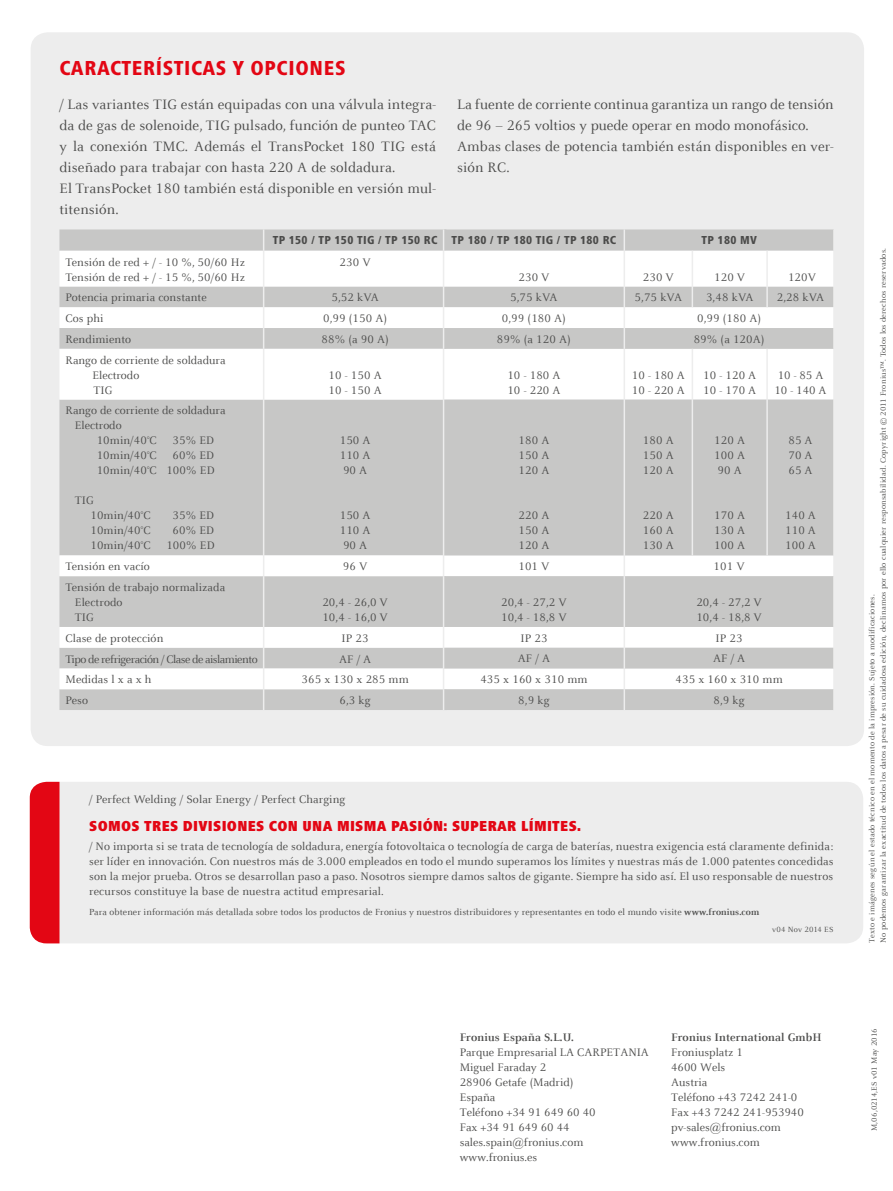
<style>
.page{position:relative;width:893px;height:1191px;background:#fff}
.page>*{position:absolute;margin:0;border:0;box-sizing:border-box;transform-origin:0 0}
.t1{font:800 condensed 21px "Frutiger Next LTW1 G";letter-spacing:.03em;color:#e30614}
.t2{font:15px/21px "Celeste Offc Pro";letter-spacing:.01em;color:#4b4b4a}
.t3{font:900 condensed 15px "Frutiger Next LTW1 G";letter-spacing:.02em;color:#e30614}
.t4{font:12px/15px "Celeste Offc Pro";letter-spacing:.01em;color:#4b4b4a}
.t5{font:800 condensed 12px "Frutiger Next LTW1 G";letter-spacing:.03em;color:#4b4b4a}
.t6{font:700 12px "Celeste Offc Pro";letter-spacing:.01em;color:#4b4b4a}
.t7{font:12px "Celeste Offc Pro";letter-spacing:-.04em;color:#4b4b4a}
.t8{font:9.75px "Celeste Offc Pro";letter-spacing:.01em;color:#4b4b4a}
.t9{font:8.25px/11.2px "Celeste Offc Pro";letter-spacing:.02em;color:#4b4b4a}
.s1{font-weight:700}
</style>
<div class="page">
<div style="left:60px;top:782px;width:803px;height:161px;background:#ededed"></div>
<div style="left:30px;top:782px;width:30px;height:161px;background:#e30614"></div>
<div style="left:31px;top:32px;width:833px;height:714px;background:#ededed;border-radius:17px"></div>
<div style="left:59px;top:689px;width:384px;height:21px;background:#c7c7c6"></div>
<svg style="left:59px;top:349px;width:384px;height:340px;background:#d9d9d9"></svg>
<hr style="left:263px;top:349px;width:1px;height:50px;background:#ededed">
<hr style="left:263px;top:399px;width:1px;height:156px;background:#ededed">
<svg style="left:263px;top:555px;width:1px;height:21px"></svg>
<hr style="left:263px;top:576px;width:1px;height:51px;background:#ededed">
<svg style="left:263px;top:627px;width:1px;height:83px"></svg>
<svg style="left:444px;top:349px;width:389px;height:361px;background:#d8d8d7"></svg>
<svg style="left:59px;top:229px;width:775px;height:120px;background:#e1e1e1"></svg>
<hr style="left:833px;top:328px;width:2px;height:21px;background:#ededed">
<hr style="left:624px;top:349px;width:1px;height:50px;background:#ededed">
<hr style="left:692px;top:349px;width:1px;height:50px;background:#ededed">
<hr style="left:766px;top:349px;width:2px;height:50px;background:#ededed">
<hr style="left:624px;top:399px;width:1px;height:156px;background:#ededed">
<hr style="left:692px;top:399px;width:1px;height:156px;background:#ededed">
<hr style="left:766px;top:399px;width:2px;height:156px;background:#ededed">
<svg style="left:444px;top:555px;width:3px;height:21px"></svg>
<svg style="left:624px;top:555px;width:1px;height:21px"></svg>
<hr style="left:624px;top:576px;width:1px;height:51px;background:#ededed">
<svg style="left:444px;top:627px;width:3px;height:83px"></svg>
<svg style="left:624px;top:627px;width:1px;height:83px"></svg>
<h1 class="t1" style="left:59px;top:56px;width:288px">CARACTERÍSTICAS Y OPCIONES</h1>
<p class="t2" style="left:59px;top:93px;width:378px">/ Las variantes TIG están equipadas con una válvula integra&shy;da de gas de solenoide, TIG pulsado, función de punteo TAC y la conexión TMC. Además el TransPocket 180 TIG está diseñado para trabajar con hasta 220 A de soldadura.<br>El TransPocket 180 también está disponible en versión mul&shy;titensión.</p>
<p class="t2" style="left:457px;top:93px;width:378px">La fuente de corriente continua garantiza un rango de tensión de 96 – 265 voltios y puede operar en modo monofásico.<br>Ambas clases de potencia también están disponibles en ver&shy;sión RC.</p>
<p class="t5" style="left:273px;top:233px;width:166px">TP 150 / TP 150 TIG / TP 150 RC</p>
<p class="t4" style="left:65px;top:254px;width:181px">Tensión de red + / - 10 %, 50/60 Hz<br>Tensión de red + / - 15 %, 50/60 Hz</p>
<p class="t4" style="left:340px;top:254px;width:32px">230 V</p>
<p class="t4" style="left:65px;top:290px;width:143px">Potencia primaria constante</p>
<p class="t4" style="left:331px;top:290px;width:49px">5,52 kVA</p>
<p class="t4" style="left:65px;top:311px;width:40px">Cos phi</p>
<p class="t4" style="left:323px;top:311px;width:66px">0,99 (150 A)</p>
<p class="t4" style="left:65px;top:331px;width:67px">Rendimiento</p>
<p class="t4" style="left:321px;top:331px;width:69px">88% (a 90 A)</p>
<p class="t4" style="left:92px;top:352px;width:134px;text-indent:-27px">Rango de corriente de soldadura<br>Electrodo<br>TIG</p>
<p class="t4" style="left:329px;top:367px;width:55px">10 - 150 A<br>10 - 150 A</p>
<p class="t4" style="left:65px;top:403px;width:161px">Rango de corriente de soldadura</p>
<p class="t4" style="left:75px;top:418px;width:48px">Electrodo</p>
<p class="t4" style="left:97px;top:433px;width:62px">10min/40°C</p>
<p class="t4" style="left:173px;top:433px;width:43px">35% ED</p>
<p class="t4" style="left:97px;top:448px;width:62px">10min/40°C</p>
<p class="t4" style="left:97px;top:448px;width:119px;text-align:right">60% ED<br>10min/40°C 100% ED</p>
<p class="t4" style="left:90px;top:493px;width:62px;text-indent:-16px">TIG<br>10min/40°C</p>
<p class="t4" style="left:173px;top:508px;width:43px">35% ED</p>
<p class="t4" style="left:90px;top:523px;width:62px">10min/40°C</p>
<p class="t4" style="left:173px;top:523px;width:43px">60% ED</p>
<p class="t4" style="left:90px;top:538px;width:62px">10min/40°C</p>
<p class="t4" style="left:166px;top:538px;width:50px">100% ED</p>
<p class="t4" style="left:340px;top:433px;width:32px;text-align:justify">150 A 110 A 90 A</p>
<p class="t4" style="left:340px;top:508px;width:32px;text-align:justify">150 A 110 A 90 A</p>
<p class="t4" style="left:65px;top:559px;width:86px">Tensión en vacío</p>
<p class="t4" style="left:343px;top:559px;width:26px">96 V</p>
<p class="t4" style="left:75px;top:579px;width:152px;text-indent:-9px">Tensión de trabajo normalizada<br>Electrodo<br>TIG</p>
<p class="t4" style="left:322px;top:594px;width:67px">20,4 - 26,0 V<br>10,4 - 16,0 V</p>
<p class="t4" style="left:65px;top:630px;width:99px">Clase de protección</p>
<p class="t4" style="left:342px;top:630px;width:29px">IP 23</p>
<p class="t7" style="left:65px;top:651px;width:194px">Tipo de refrigeración / Clase de aislamiento</p>
<p class="t4" style="left:339px;top:651px;width:34px">AF / A</p>
<p class="t4" style="left:65px;top:672px;width:88px">Medidas l x a x h</p>
<p class="t4" style="left:302px;top:672px;width:109px">365 x 130 x 285 mm</p>
<p class="t4" style="left:65px;top:692px;width:24px">Peso</p>
<p class="t4" style="left:339px;top:692px;width:33px">6,3 kg</p>
<p class="t5" style="left:451px;top:233px;width:166px">TP 180 / TP 180 TIG / TP 180 RC</p>
<p class="t5" style="left:701px;top:233px;width:57px">TP 180 MV</p>
<p class="t4" style="left:518px;top:269px;width:32px">230 V</p>
<p class="t4" style="left:643px;top:269px;width:32px">230 V</p>
<p class="t4" style="left:714px;top:269px;width:32px">120 V</p>
<p class="t4" style="left:788px;top:269px;width:30px">120V</p>
<p class="t4" style="left:510px;top:290px;width:49px">5,75 kVA</p>
<p class="t4" style="left:635px;top:290px;width:49px">5,75 kVA</p>
<p class="t4" style="left:706px;top:290px;width:49px">3,48 kVA</p>
<p class="t4" style="left:777px;top:290px;width:49px">2,28 kVA</p>
<p class="t4" style="left:502px;top:311px;width:66px">0,99 (180 A)</p>
<p class="t4" style="left:697px;top:311px;width:66px">0,99 (180 A)</p>
<p class="t4" style="left:497px;top:331px;width:75px">89% (a 120 A)</p>
<p class="t4" style="left:694px;top:331px;width:72px">89% (a 120A)</p>
<p class="t4" style="left:507px;top:367px;width:55px">10 - 180 A<br>10 - 220 A</p>
<p class="t4" style="left:632px;top:367px;width:55px">10 - 180 A<br>10 - 220 A</p>
<p class="t4" style="left:703px;top:367px;width:55px">10 - 120 A<br>10 - 170 A</p>
<p class="t4" style="left:774px;top:367px;width:54px">10 - 85 A<br>10 - 140 A</p>
<p class="t4" style="left:518px;top:433px;width:32px;text-align:justify">180 A 150 A 120 A</p>
<p class="t4" style="left:518px;top:508px;width:32px;text-align:justify">220 A 150 A 120 A</p>
<p class="t4" style="left:643px;top:433px;width:32px;text-align:justify">180 A 150 A 120 A</p>
<p class="t4" style="left:643px;top:508px;width:32px;text-align:justify">220 A 160 A 130 A</p>
<p class="t4" style="left:714px;top:433px;width:32px;text-align:justify">120 A 100 A 90 A</p>
<p class="t4" style="left:714px;top:508px;width:32px;text-align:justify">170 A 130 A 100 A</p>
<p class="t4" style="left:788px;top:433px;width:26px;text-align:justify">85 A 70 A 65 A</p>
<p class="t4" style="left:785px;top:508px;width:32px;text-align:justify">140 A 110 A 100 A</p>
<p class="t4" style="left:518px;top:559px;width:32px">101 V</p>
<p class="t4" style="left:714px;top:559px;width:32px">101 V</p>
<p class="t4" style="left:501px;top:594px;width:67px">20,4 - 27,2 V<br>10,4 - 18,8 V</p>
<p class="t4" style="left:696px;top:594px;width:67px">20,4 - 27,2 V<br>10,4 - 18,8 V</p>
<p class="t4" style="left:520px;top:630px;width:29px">IP 23</p>
<p class="t4" style="left:715px;top:630px;width:29px">IP 23</p>
<p class="t4" style="left:518px;top:651px;width:34px">AF / A</p>
<p class="t4" style="left:713px;top:651px;width:34px">AF / A</p>
<p class="t4" style="left:480px;top:672px;width:109px">435 x 160 x 310 mm</p>
<p class="t4" style="left:675px;top:672px;width:109px">435 x 160 x 310 mm</p>
<p class="t4" style="left:518px;top:692px;width:33px">8,9 kg</p>
<p class="t4" style="left:713px;top:692px;width:33px">8,9 kg</p>
<p class="t4" style="left:89px;top:791px;width:258px">/ Perfect Welding / Solar Energy / Perfect Charging</p>
<p class="t3" style="left:89px;top:817px;width:493px">SOMOS TRES DIVISIONES CON UNA MISMA PASIÓN: SUPERAR LÍMITES.</p>
<p class="t4" style="left:89px;top:838px;width:746px;text-align:justify">/ No importa si se trata de tecnología de soldadura, energía fotovoltaica o tecnología de carga de baterías, nuestra exigencia está claramente definida: ser líder en innovación. Con nuestros más de 3.000 empleados en todo el mundo superamos los límites y nuestras más de 1.000 patentes concedidas son la mejor prueba. Otros se desarrollan paso a paso. Nosotros siempre damos saltos de gigante. Siempre ha sido así. El uso responsable de nuestros recursos constituye la base de nuestra actitud empresarial.</p>
<p class="t8" style="left:89px;top:906px;width:671px">Para obtener información más detallada sobre todos los productos de Fronius y nuestros distribuidores y representantes en todo el mundo visite <span class="s1">www.fronius.com</span></p>
<p class="t9" style="left:772px;top:923px;width:63px">v04 Nov 2014 ES</p>
<p class="t6" style="left:460px;top:1029px;width:116px">Fronius España S.L.U.</p>
<p class="t4" style="left:460px;top:1044px;width:191px">Parque Empresarial LA CARPETANIA<br>Miguel Faraday 2<br>28906 Getafe (Madrid)<br>España<br>Teléfono +34 91 649 60 40<br>Fax +34 91 649 60 44 sales.spain@fronius.com www.fronius.es</p>
<p class="t6" style="left:671px;top:1029px;width:152px">Fronius International GmbH</p>
<p class="t4" style="left:671px;top:1044px;width:134px">Froniusplatz 1<br>4600 Wels<br>Austria<br>Teléfono +43 7242 241-0<br>Fax +43 7242 241-953940 pv-sales@fronius.com www.fronius.com</p>
<p class="t9" style="left:866px;top:942px;width:696px;rotate:-90deg">Texto e imágenes según el estado técnico en el momento de la impresión. Sujeto a modificaciones.<br>No podemos garantizar la exactitud de todos los datos a pesar de su cuidadosa edición, declinamos por ello cualquier responsabilidad. Copyright © 2011 Fronius™. Todos los derechos reservados.</p>
<p class="t9" style="left:868px;top:1131px;width:104px;rotate:-90deg">M,06,0214,ES v01 May 2016</p>
</div>
